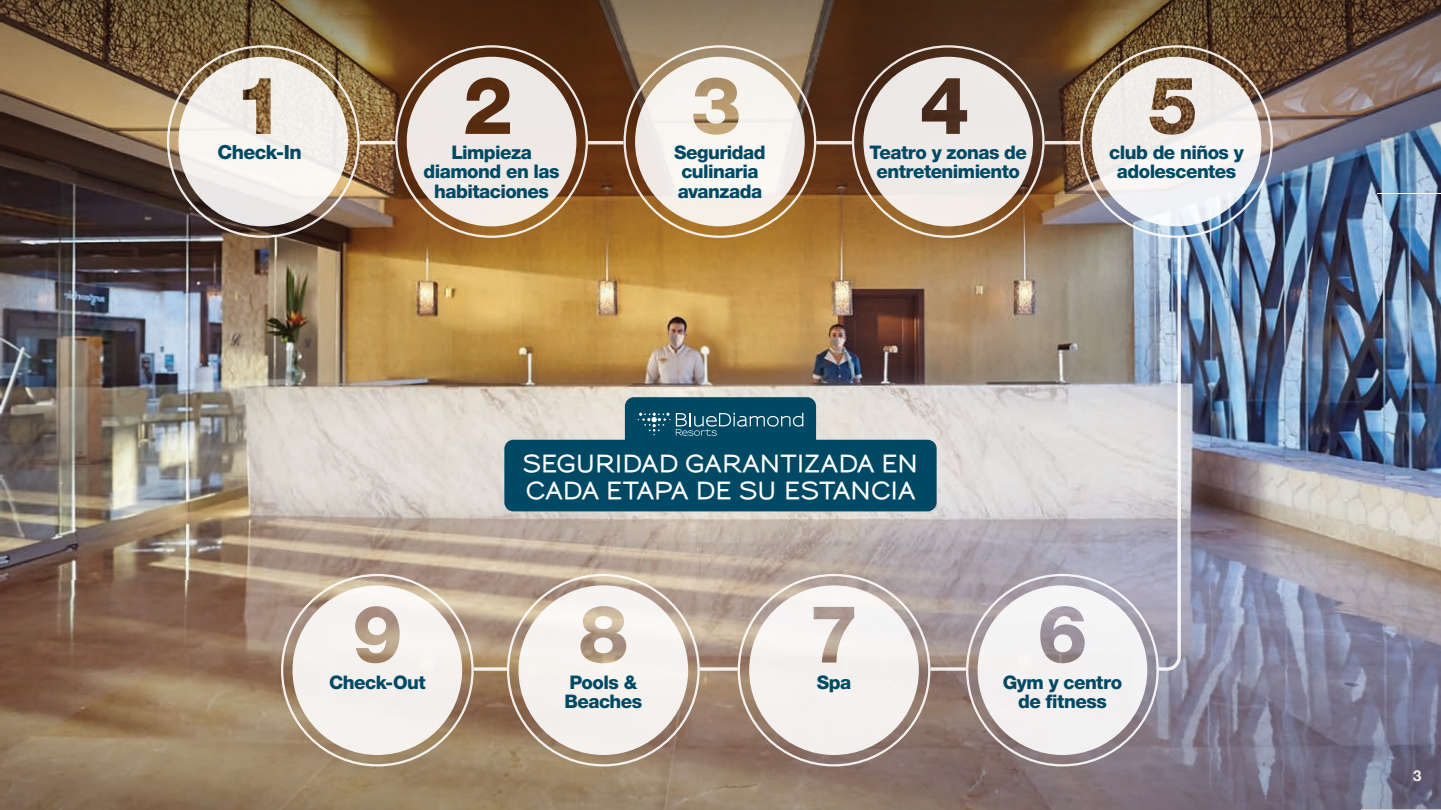
<style>
.page{position:relative;width:1441px;height:810px;background:#fff}
.page>*{position:absolute;margin:0;border:0;box-sizing:border-box;transform-origin:0 0}
.t1{font:800 22.5px/27px "Sansumi";letter-spacing:.03em;color:#fff}
.t2{font:800 19.5px "Helvetica Neue LT Std";letter-spacing:-.03em;color:#004964}
.t3{font:800 18.75px/19.5px "Helvetica Neue LT Std";letter-spacing:-.03em;color:#004964;text-align:center}
.t4{font:700 15px "Helvetica Neue";color:#fff}
</style>
<div class="page">
<img style="left:0;top:193px;width:1440px;height:388px">
<img style="left:0;top:0;width:1440px;height:193px">
<svg style="left:0;top:581px;width:1440px;height:229px;background:#907e76"></svg>
<svg style="left:292px;top:585px;width:170px;height:170px"></svg>
<svg style="left:518px;top:585px;width:170px;height:170px"></svg>
<svg style="left:749px;top:585px;width:169px;height:170px"></svg>
<svg style="left:977px;top:585px;width:170px;height:170px"></svg>
<svg style="left:178px;top:57px;width:170px;height:169px"></svg>
<svg style="left:407px;top:57px;width:169px;height:169px;background:#cebfb4"></svg>
<svg style="left:635px;top:57px;width:169px;height:169px"></svg>
<svg style="left:863px;top:57px;width:169px;height:169px;background:#ccc0b8"></svg>
<svg style="left:1091px;top:57px;width:170px;height:169px"></svg>
<hr style="left:359px;top:141px;width:36px;height:3px;background:#fff">
<hr style="left:588px;top:141px;width:35px;height:3px;background:#fff">
<hr style="left:816px;top:141px;width:35px;height:3px;background:#fff">
<hr style="left:1044px;top:141px;width:36px;height:3px;background:#fff">
<svg style="left:473px;top:667px;width:34px;height:4px"></svg>
<svg style="left:699px;top:667px;width:38px;height:4px"></svg>
<svg style="left:930px;top:667px;width:36px;height:4px"></svg>
<svg style="left:1157px;top:236px;width:25px;height:436px;background:#bbc0cd"></svg>
<div style="left:504px;top:440px;width:432px;height:71px;background:#004964;border-radius:9px"></div>
<svg style="left:625px;top:397px;width:191px;height:43px;background:#145770"></svg>
<p class="t2" style="left:217px;top:141px;width:86px">Check-In</p>
<p class="t3" style="left:423px;top:142px;width:138px">Limpieza diamond en las habitaciones</p>
<p class="t3" style="left:674px;top:142px;width:93px;text-align:left">Seguridad culinaria avanzada</p>
<p class="t3" style="left:1109px;top:142px;width:136px">club de niños y adolescentes</p>
<p class="t3" style="left:869px;top:142px;width:159px">Teatro y zonas de entretenimiento</p>
<p class="t3" style="left:329px;top:673px;width:98px">Check-Out</p>
<p class="t1" style="left:523px;top:451px;width:396px">SEGURIDAD GAR ANTIZADA EN<br>CADA ETAPA DE SU ESTANCIA</p>
<p class="t3" style="left:564px;top:673px;width:79px;text-align:left">Pools &amp;<br>Beaches</p>
<p class="t3" style="left:816px;top:673px;width:36px">Spa</p>
<p class="t3" style="left:1002px;top:673px;width:121px">Gym y centro de fitness</p>
<p class="t4" style="left:1412px;top:764px;width:10px">3</p>
</div>
